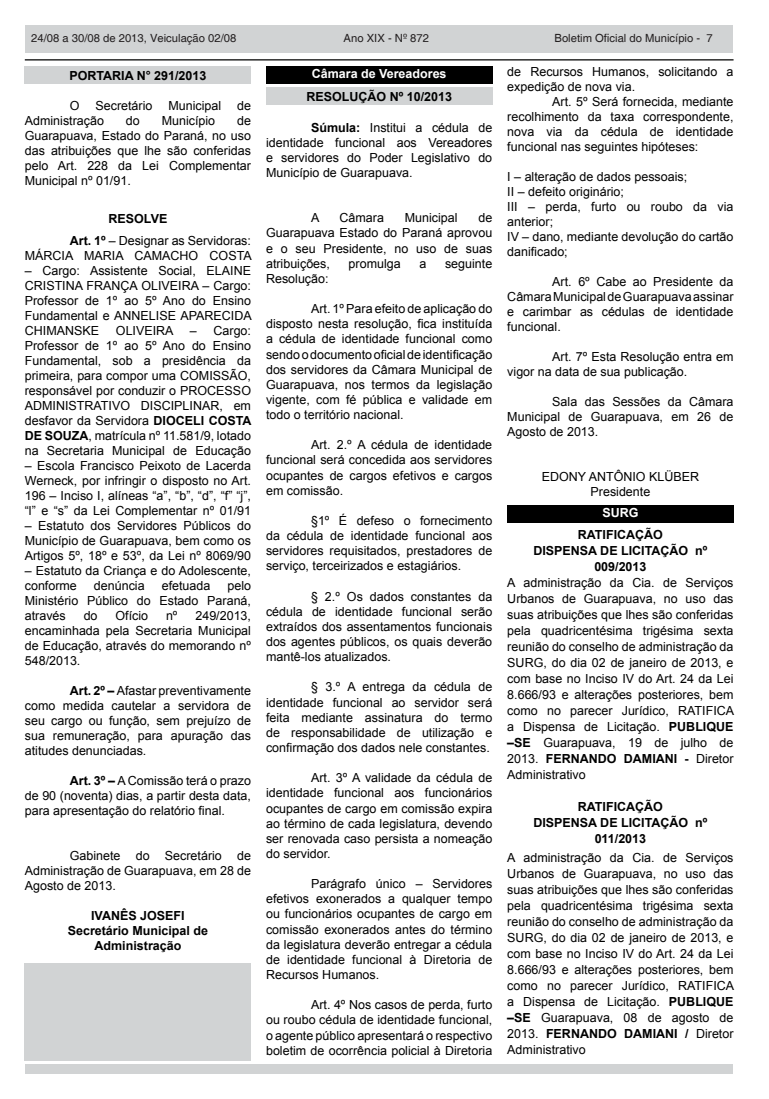
<style>
.page{position:relative;width:769px;height:1099px;background:#fff}
.page>*{position:absolute;margin:0;border:0;box-sizing:border-box;transform-origin:0 0}
.t1{font:12.5px/15px "Arial";color:#000;text-align:justify}
.t2{font:700 12.5px/16px "Arial";color:#000;text-align:center}
.t3{font:700 12.5px "Arial";color:#fff}
.t4{font:11.25px "Helvetica";color:#231f20}
.s1{font-weight:700}
</style>
<div class="page">
<div style="left:25px;top:25px;width:708px;height:28px;background:#d1d3d4"></div>
<hr style="left:25px;top:59px;width:708px;height:1px;background:#000">
<div style="left:25px;top:1064px;width:707px;height:9px;background:#d1d3d4"></div>
<div style="left:266px;top:67px;width:226px;height:17px;background:#000"></div>
<div style="left:507px;top:506px;width:226px;height:17px;background:#000"></div>
<div style="left:266px;top:88px;width:226px;height:17px;background:#d1d3d4"></div>
<div style="left:25px;top:67px;width:226px;height:17px;background:#d1d3d4"></div>
<div style="left:25px;top:963px;width:226px;height:97px;background:#d1d3d4"></div>
<p class="t4" style="left:31px;top:32px;width:207px">24/08 a 30/08 de 2013, Veiculação 02/08</p>
<p class="t4" style="left:344px;top:32px;width:87px">Ano XIX - Nº 872</p>
<p class="t4" style="left:554px;top:32px;width:160px">Boletim Oficial do Município - 7</p>
<p class="t2" style="left:69px;top:68px;width:18px">PORT</p>
<p class="t2" style="left:103px;top:68px;width:105px">ARIA N° 291/2013</p>
<p class="t1" style="left:70px;top:98px;width:11px">O</p>
<p class="t1" style="left:95px;top:98px;width:58px">Secretário</p>
<p class="t1" style="left:168px;top:98px;width:54px">Municipal</p>
<p class="t1" style="left:237px;top:98px;width:15px">de</p>
<p class="t1" style="left:25px;top:113px;width:81px">Administração</p>
<p class="t1" style="left:126px;top:113px;width:15px">do</p>
<p class="t1" style="left:162px;top:113px;width:55px">Município</p>
<p class="t1" style="left:507px;top:64px;width:228px">de Recursos Humanos, solicitando a expedição de nova via.</p>
<p class="t1" style="left:507px;top:94px;width:228px;text-indent:45px">Art. 5º Será fornecida, mediante recolhimento da taxa correspondente, nova via da cédula de identidade funcional nas seguintes hipóteses:</p>
<p class="t1" style="left:507px;top:169px;width:228px;text-align:left">I – alteração de dados pessoais;<br>II – defeito originário;<br>III – perda, furto ou roubo da via anterior;<br>IV – dano, mediante devolução do cartão danificado;</p>
<p class="t1" style="left:507px;top:274px;width:228px;text-indent:45px">Art. 6º Cabe ao Presidente da Câmara Municipal de Guarapuava assinar e carimbar as cédulas de identidade funcional.</p>
<p class="t1" style="left:507px;top:349px;width:228px;text-indent:45px">Art. 7º Esta Resolução entra em vigor na data de sua publicação.</p>
<p class="t1" style="left:507px;top:394px;width:228px;text-indent:45px">Sala das Sessões da Câmara Municipal de Guarapuava, em 26 de Agosto de 2013.</p>
<p class="t1" style="left:542px;top:469px;width:159px;text-align:center">EDONY ANTÔNIO KLÜBER<br>Presidente</p>
<p class="t2" style="left:533px;top:527px;width:176px">RATIFICAÇÃO<br>DISPENSA DE LICITAÇÃO nº<br>009/2013</p>
<p class="t1" style="left:507px;top:574px;width:228px;line-height:16px">A administração da Cia. de Serviços Urbanos de Guarapuava, no uso das suas atribuições que lhes são conferidas pela quadricentésima trigésima sexta reunião do conselho de administração da SURG, do dia 02 de janeiro de 2013, e com base no Inciso IV do Art. 24 da Lei 8.666/93 e alterações posteriores, bem como no parecer Jurídico, RATIFICA a Dispensa de Licitação. <span class="s1">PUBLIQUE –SE</span> Guarapuava, 19 de julho de 2013. <span class="s1">FERNANDO DAMIANI -</span> Diretor Administrativo</p>
<p class="t2" style="left:533px;top:799px;width:176px">RATIFICAÇÃO<br>DISPENSA DE LICITAÇÃO nº<br>011/2013</p>
<p class="t1" style="left:507px;top:849px;width:228px;line-height:16px">A administração da Cia. de Serviços Urbanos de Guarapuava, no uso das suas atribuições que lhes são conferidas pela quadricentésima trigésima sexta reunião do conselho de administração da SURG, do dia 02 de janeiro de 2013, e com base no Inciso IV do Art. 24 da Lei 8.666/93 e alterações posteriores, bem como no parecer Jurídico, RATIFICA a Dispensa de Licitação. <span class="s1">PUBLIQUE –SE</span> Guarapuava, 08 de agosto de 2013. <span class="s1">FERNANDO DAMIANI /</span> Diretor Administrativo</p>
<p class="t3" style="left:312px;top:65px;width:136px">Câmara de Vereadores</p>
<p class="t2" style="left:306px;top:89px;width:147px">RESOLUÇÃO Nº 10/2013</p>
<p class="t1" style="left:266px;top:120px;width:228px;text-indent:45px"><span class="s1">Súmula:</span> Institui a cédula de identidade funcional aos Vereadores e servidores do Poder Legislativo do Município de Guarapuava.</p>
<p class="t1" style="left:311px;top:210px;width:10px">A</p>
<p class="t1" style="left:339px;top:210px;width:46px">Câmara</p>
<p class="t1" style="left:405px;top:210px;width:54px">Municipal</p>
<p class="t1" style="left:25px;top:113px;width:228px;text-indent:212px">de Guarapuava, Estado do Paraná, no uso das atribuições que lhe são conferidas pelo Art. 228 da Lei Complementar Municipal nº 01/91.</p>
<p class="t1" style="left:70px;top:207px;width:183px;line-height:22.5px;text-indent:39px"><span class="s1">RESOLVE<br>Art. 1º</span> – Designar as Servidoras:</p>
<p class="t1" style="left:25px;top:248px;width:228px">MÁRCIA MARIA CAMACHO COSTA</p>
<p class="t1" style="left:25px;top:263px;width:228px">– Cargo: Assistente Social, ELAINE CRISTINA FRANÇA OLIVEIRA – Cargo:<br>Professor de 1º ao 5º Ano do Ensino Fundamental e ANNELISE APARECIDA CHIMANSKE</p>
<p class="t1" style="left:266px;top:210px;width:228px;text-indent:212px">de Guarapuava Estado do Paraná aprovou e o seu Presidente, no uso de suas atribuições,</p>
<p class="t1" style="left:349px;top:256px;width:54px">promulga</p>
<p class="t1" style="left:419px;top:256px;width:8px">a</p>
<p class="t1" style="left:445px;top:256px;width:49px">seguinte</p>
<p class="t1" style="left:266px;top:271px;width:64px">Resolução:</p>
<p class="t1" style="left:266px;top:301px;width:228px;text-indent:45px">Art. 1º Para efeito de aplicação do disposto nesta resolução, fica instituída a cédula de identidade funcional como sendo o documento oficial de identificação dos servidores da Câmara Municipal de Guarapuava, nos termos da legislação vigente, com fé pública e validade em todo o território nacional.</p>
<p class="t1" style="left:266px;top:437px;width:228px;text-indent:45px">Art. 2.º A cédula de identidade funcional será concedida aos servidores ocupantes de cargos efetivos e cargos em comissão.</p>
<p class="t1" style="left:266px;top:513px;width:228px;text-indent:45px">§1º É defeso o fornecimento da cédula de identidade funcional aos servidores requisitados, prestadores de serviço, terceirizados e estagiários.</p>
<p class="t1" style="left:266px;top:589px;width:228px;text-indent:45px">§ 2.º Os dados constantes da cédula de identidade funcional serão extraídos dos assentamentos funcionais dos agentes públicos, os quais deverão mantê-los atualizados.</p>
<p class="t1" style="left:266px;top:679px;width:228px;text-indent:45px">§ 3.º A entrega da cédula de identidade funcional ao servidor será feita mediante assinatura do termo de responsabilidade de utilização e confirmação dos dados nele constantes.</p>
<p class="t1" style="left:266px;top:770px;width:228px;text-indent:45px">Art. 3º A validade da cédula de identidade funcional aos funcionários ocupantes de cargo em comissão expira ao término de cada legislatura, devendo ser renovada caso persista a nomeação do servidor.</p>
<p class="t1" style="left:266px;top:876px;width:228px;text-indent:45px">Parágrafo único – Servidores efetivos exonerados a qualquer tempo ou funcionários ocupantes de cargo em comissão exonerados antes do término da legislatura deverão entregar a cédula de identidade funcional à Diretoria de Recursos Humanos.</p>
<p class="t1" style="left:266px;top:997px;width:228px;text-indent:45px">Art. 4º Nos casos de perda, furto ou roubo cédula de identidade funcional, o agente público apresentará o respectivo boletim de ocorrência policial à Diretoria</p>
<p class="t1" style="left:116px;top:323px;width:59px">OLIVEIRA</p>
<p class="t1" style="left:25px;top:323px;width:228px;text-indent:165px">– Cargo:<br>Professor de 1º ao 5º Ano do Ensino Fundamental, sob a presidência da primeira, para compor uma COMISSÃO, responsável por conduzir o PROCESSO ADMINISTRATIVO DISCIPLINAR, em desfavor da Servidora <span class="s1">DIOCELI COSTA DE SOUZA</span>, matrícula nº 11.581/9, lotado na Secretaria Municipal de Educação</p>
<p class="t1" style="left:25px;top:458px;width:228px">– Escola Francisco Peixoto de Lacerda Werneck, por infringir o disposto no Art.<br>196 – Inciso I, alíneas “a”, “b”, “d”, “f” “j”, “l” e “s” da Lei Complementar nº 01/91</p>
<p class="t1" style="left:25px;top:518px;width:228px">– Estatuto dos Servidores Públicos do Município de Guarapuava, bem como os Artigos 5º, 18º e 53º, da Lei nº 8069/90</p>
<p class="t1" style="left:25px;top:563px;width:228px">– Estatuto da Criança e do Adolescente, conforme</p>
<p class="t3" style="left:602px;top:504px;width:27px">SURG</p>
<p class="t1" style="left:94px;top:578px;width:52px">denúncia</p>
<p class="t1" style="left:162px;top:578px;width:50px">efetuada</p>
<p class="t1" style="left:25px;top:578px;width:228px;text-indent:203px">pelo Ministério Público do Estado Paraná, através</p>
<p class="t1" style="left:84px;top:608px;width:15px">do</p>
<p class="t1" style="left:115px;top:608px;width:34px">Ofício</p>
<p class="t1" style="left:166px;top:608px;width:13px">nº</p>
<p class="t1" style="left:25px;top:608px;width:228px;text-indent:171px">249/2013, encaminhada pela Secretaria Municipal de Educação, através do memorando nº 548/2013.</p>
<p class="t1" style="left:25px;top:683px;width:228px;text-indent:45px"><span class="s1">Art. 2º –</span> Afastar preventivamente como medida cautelar a servidora de seu cargo ou função, sem prejuízo de sua remuneração, para apuração das atitudes denunciadas.</p>
<p class="t1" style="left:25px;top:773px;width:228px;text-indent:45px"><span class="s1">Art. 3º –</span> A Comissão terá o prazo de 90 (noventa) dias, a partir desta data, para apresentação do relatório final.</p>
<p class="t1" style="left:25px;top:848px;width:228px;text-indent:45px">Gabinete do Secretário de Administração de Guarapuava, em 28 de Agosto de 2013.</p>
<p class="t2" style="left:68px;top:908px;width:142px;line-height:15px">IVANÊS JOSEFI<br>Secretário Municipal de<br>Administração</p>
</div>
